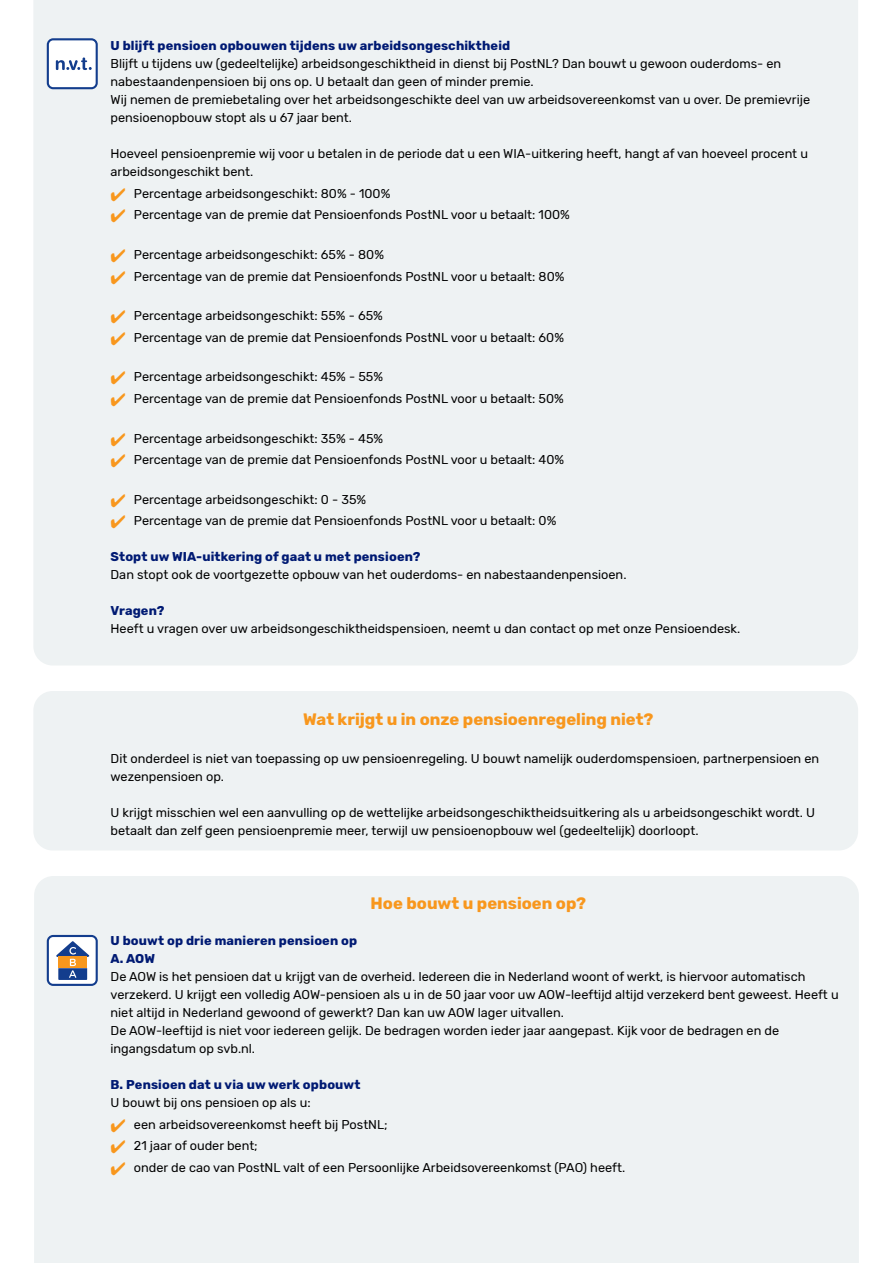
<style>
.page{position:relative;width:893px;height:1263px;background:#fff}
.page>*{position:absolute;margin:0;border:0;box-sizing:border-box;transform-origin:0 0}
.t1{font:700 16.5px "Rubik";color:#f8971d}
.t2{font:12.75px/18px "Rubik";color:#000}
.t3{font:700 12.75px/18px "Rubik";letter-spacing:.01em;color:#001a73}
.s1{color:#f8971d}
</style>
<div class="page">
<div style="left:33px;top:0;width:825px;height:665px;background:#eef2f3"></div>
<div style="left:33px;top:691px;width:825px;height:159px;background:#eef2f3;border-radius:19px"></div>
<div style="left:34px;top:876px;width:825px;height:387px;background:#eef2f3"></div>
<svg style="left:47px;top:38px;width:51px;height:51px"></svg>
<svg style="left:47px;top:935px;width:51px;height:51px"></svg>
<p class="t3" style="left:111px;top:37px;width:401px">U blijft pensioen opbouwen tijdens uw arbeidsongeschiktheid</p>
<p class="t2" style="left:111px;top:55px;width:701px">Blijft u tijdens uw (gedeeltelijke) arbeidsongeschiktheid in dienst bij PostNL? Dan bouwt u gewoon ouderdoms- en nabestaandenpensioen bij ons op. U betaalt dan geen of minder premie.<br>Wij nemen de premiebetaling over het arbeidsongeschikte deel van uw arbeidsovereenkomst van u over. De premievrije pensioenopbouw stopt als u 67 jaar bent.</p>
<p class="t2" style="left:111px;top:145px;width:699px">Hoeveel pensioenpremie wij voor u betalen in de periode dat u een WIA-uitkering heeft, hangt af van hoeveel procent u arbeidsongeschikt bent.</p>
<p class="t2" style="left:111px;top:185px;width:281px"><span class="s1">✔</span> Percentage arbeidsongeschikt: 80% - 100%</p>
<p class="t2" style="left:111px;top:206px;width:461px"><span class="s1">✔</span> Percentage van de premie dat Pensioenfonds PostNL voor u betaalt: 100%</p>
<p class="t2" style="left:111px;top:246px;width:275px"><span class="s1">✔</span> Percentage arbeidsongeschikt: 65% - 80%</p>
<p class="t2" style="left:111px;top:268px;width:455px"><span class="s1">✔</span> Percentage van de premie dat Pensioenfonds PostNL voor u betaalt: 80%</p>
<p class="t2" style="left:111px;top:307px;width:274px"><span class="s1">✔</span> Percentage arbeidsongeschikt: 55% - 65%</p>
<p class="t2" style="left:111px;top:329px;width:455px"><span class="s1">✔</span> Percentage van de premie dat Pensioenfonds PostNL voor u betaalt: 60%</p>
<p class="t2" style="left:111px;top:368px;width:274px"><span class="s1">✔</span> Percentage arbeidsongeschikt: 45% - 55%</p>
<p class="t2" style="left:111px;top:390px;width:455px"><span class="s1">✔</span> Percentage van de premie dat Pensioenfonds PostNL voor u betaalt: 50%</p>
<p class="t2" style="left:111px;top:430px;width:274px"><span class="s1">✔</span> Percentage arbeidsongeschikt: 35% - 45%</p>
<p class="t2" style="left:111px;top:451px;width:455px"><span class="s1">✔</span> Percentage van de premie dat Pensioenfonds PostNL voor u betaalt: 40%</p>
<p class="t2" style="left:111px;top:491px;width:257px"><span class="s1">✔</span> Percentage arbeidsongeschikt: 0 - 35%</p>
<p class="t2" style="left:111px;top:512px;width:447px"><span class="s1">✔</span> Percentage van de premie dat Pensioenfonds PostNL voor u betaalt: 0%</p>
<p class="t3" style="left:111px;top:548px;width:311px">Stopt uw WIA-uitkering of gaat u met pensioen?</p>
<p class="t2" style="left:111px;top:566px;width:517px">Dan stopt ook de voortgezette opbouw van het ouderdoms- en nabestaandenpensioen.</p>
<p class="t3" style="left:111px;top:602px;width:55px">Vragen?</p>
<p class="t2" style="left:111px;top:620px;width:631px">Heeft u vragen over uw arbeidsongeschiktheidspensioen, neemt u dan contact op met onze Pensioendesk.</p>
<p class="t1" style="left:303px;top:710px;width:352px">Wat krijgt u in onze pensioenregeling niet?</p>
<p class="t2" style="left:111px;top:750px;width:710px">Dit onderdeel is niet van toepassing op uw pensioenregeling. U bouwt namelijk ouderdomspensioen, partnerpensioen en wezenpensioen op.</p>
<p class="t2" style="left:111px;top:804px;width:706px">U krijgt misschien wel een aanvulling op de wettelijke arbeidsongeschiktheidsuitkering als u arbeidsongeschikt wordt. U betaalt dan zelf geen pensioenpremie meer, terwijl uw pensioenopbouw wel (gedeeltelijk) doorloopt.</p>
<p class="t1" style="left:371px;top:893px;width:217px">Hoe bouwt u pensioen op?</p>
<p class="t3" style="left:111px;top:932px;width:248px">U bouwt op drie manieren pensioen op<br>A. AOW</p>
<p class="t2" style="left:111px;top:968px;width:730px">De AOW is het pensioen dat u krijgt van de overheid. Iedereen die in Nederland woont of werkt, is hiervoor automatisch verzekerd. U krijgt een volledig AOW-pensioen als u in de 50 jaar voor uw AOW-leeftijd altijd verzekerd bent geweest. Heeft u niet altijd in Nederland gewoond of gewerkt? Dan kan uw AOW lager uitvallen.<br>De AOW-leeftijd is niet voor iedereen gelijk. De bedragen worden ieder jaar aangepast. Kijk voor de bedragen en de ingangsdatum op svb.nl.</p>
<p class="t3" style="left:111px;top:1076px;width:251px">B. Pensioen dat u via uw werk opbouwt</p>
<p class="t2" style="left:111px;top:1094px;width:202px">U bouwt bij ons pensioen op als u:</p>
<p class="t2" style="left:111px;top:1115px;width:279px"><span class="s1">✔</span> een arbeidsovereenkomst heeft bij PostNL;</p>
<p class="t2" style="left:111px;top:1137px;width:149px"><span class="s1">✔</span> 21 jaar of ouder bent;</p>
<p class="t2" style="left:111px;top:1159px;width:516px"><span class="s1">✔</span> onder de cao van PostNL valt of een Persoonlijke Arbeidsovereenkomst (PAO) heeft.</p>
</div>
